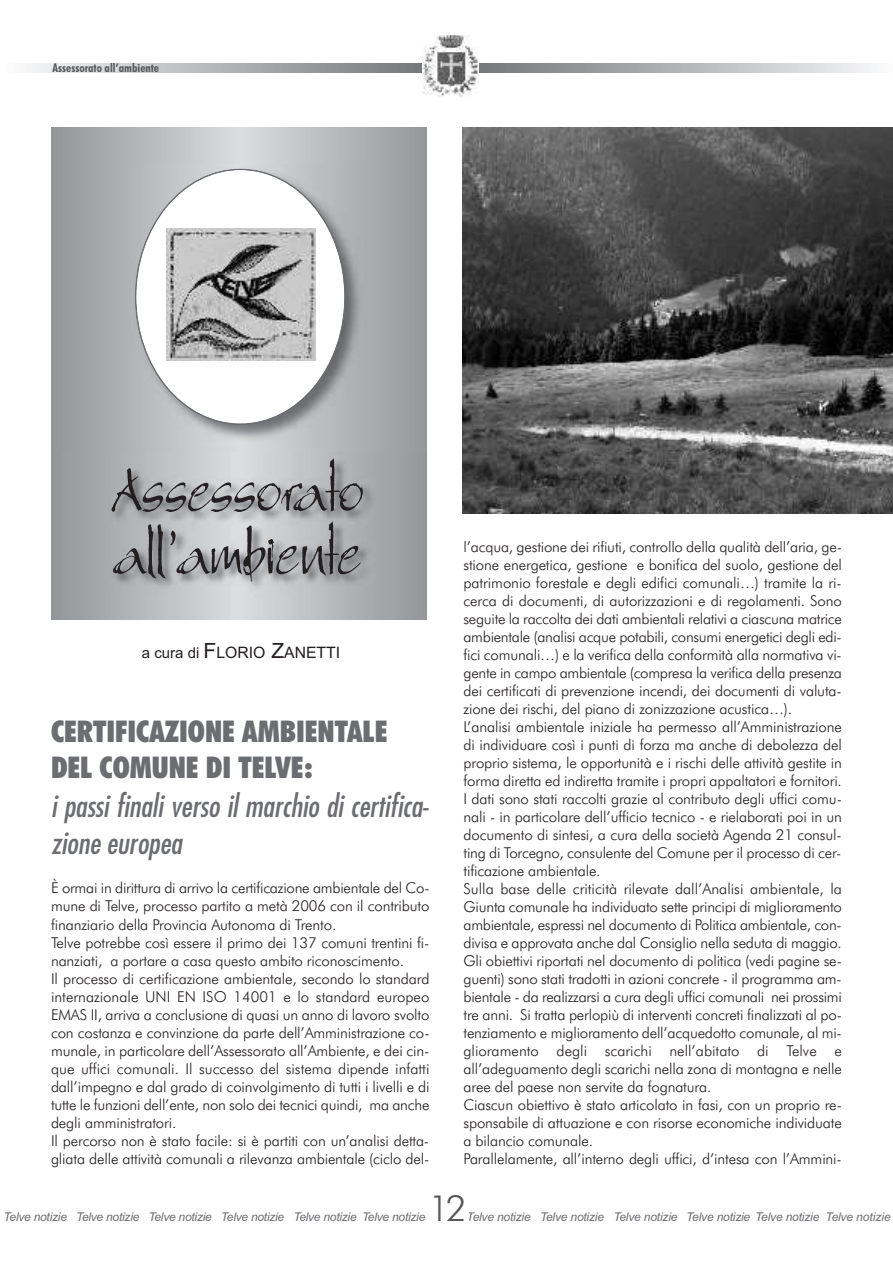
<style>
.page{position:relative;width:893px;height:1263px;background:#fff}
.page>*{position:absolute;margin:0;border:0;box-sizing:border-box;transform-origin:0 0}
.t1{font:66px/63px "Bergell Let Plain";letter-spacing:-.02em;color:#231f20}
.t2{font:300 36px "Futura BT";color:#57585a}
.t3{font:30px/37.5px "Futura Md Cn BT Italic";color:#6c6d70}
.t4{font:15.75px "Arial";color:#231f20}
.t5{font:300 15px/18px "Futura BT";letter-spacing:-.01em;color:#231f20}
.t6{font:italic 12px "Arial";letter-spacing:-.02em;color:#6c6d70}
.t7{font:700 condensed 12px "Futura BT";color:#57585a}
.s1{font-size:15px}
.s2{font-size:21px}
.s3{font-family:"Futura BT";font-weight:900;font-stretch:condensed}
</style>
<div class="page">
<svg style="left:28px;top:64px;width:846px;height:8px;background:#b2b4b6"></svg>
<img style="left:422px;top:35px;width:56px;height:62px">
<svg style="left:51px;top:128px;width:376px;height:324px;background:#a7a9ac"></svg>
<img style="left:132px;top:165px;width:235px;height:282px">
<svg style="left:136px;top:169px;width:209px;height:255px"></svg>
<img style="left:51px;top:452px;width:376px;height:167px">
<img style="left:462px;top:128px;width:431px;height:385px">
<p class="t7" style="left:53px;top:61px;width:108px">Assessorato all’ambiente</p>
<p class="t1" style="left:113px;top:456px;width:253px">Assessorato all’ambiente</p>
<p class="t4" style="left:142px;top:644px;width:200px"><span class="s1">a cura di</span> <span class="s2">F</span>LORIO <span class="s2">Z</span>ANETTI</p>
<p class="t3" style="left:51px;top:714px;width:378px"><span class="s3">CERTIFICAZIONE AMBIENTALE<br>DEL COMUNE DI TELVE:<br></span>i passi finali verso il marchio di certifica&shy;zione europea</p>
<p class="t5" style="left:51px;top:879px;width:380px">È ormai in dirittura di arrivo la certificazione ambientale del Co&shy;mune di Telve, processo partito a metà 2006 con il contributo finanziario della Provincia Autonoma di Trento.<br>Telve potrebbe così essere il primo dei 137 comuni trentini fi&shy;nanziati, a portare a casa questo ambito riconoscimento.<br>Il processo di certificazione ambientale, secondo lo standard internazionale UNI EN ISO 14001 e lo standard europeo EMAS II, arriva a conclusione di quasi un anno di lavoro svolto con costanza e convinzione da parte dell’Amministrazione co&shy;munale, in particolare dell’Assessorato all’Ambiente, e dei cin&shy;que uffici comunali. Il successo del sistema dipende infatti dall’impegno e dal grado di coinvolgimento di tutti i livelli e di tutte le funzioni dell’ente, non solo dei tecnici quindi, ma anche degli amministratori.<br>Il percorso non è stato facile: si è partiti con un’analisi detta&shy;gliata delle attività comunali a rilevanza ambientale (ciclo del-</p>
<p class="t5" style="left:463px;top:538px;width:380px">l’acqua, gestione dei rifiuti, controllo della qualità dell’aria, ge&shy;stione energetica, gestione e bonifica del suolo, gestione del patrimonio forestale e degli edifici comunali…) tramite la ri&shy;cerca di documenti, di autorizzazioni e di regolamenti. Sono seguite la raccolta dei dati ambientali relativi a ciascuna matrice ambientale (analisi acque potabili, consumi energetici degli edi&shy;fici comunali…) e la verifica della conformità alla normativa vi&shy;gente in campo ambientale (compresa la verifica della presenza dei certificati di prevenzione incendi, dei documenti di valuta&shy;zione dei rischi, del piano di zonizzazione acustica…).<br>L’analisi ambientale iniziale ha permesso all’Amministrazione di individuare così i punti di forza ma anche di debolezza del proprio sistema, le opportunità e i rischi delle attività gestite in forma diretta ed indiretta tramite i propri appaltatori e fornitori.<br>I dati sono stati raccolti grazie al contributo degli uffici comu&shy;nali - in particolare dell’ufficio tecnico - e rielaborati poi in un documento di sintesi, a cura della società Agenda 21 consul&shy;ting di Torcegno, consulente del Comune per il processo di cer&shy;tificazione ambientale.<br>Sulla base delle criticità rilevate dall’Analisi ambientale, la Giunta comunale ha individuato sette principi di miglioramento ambientale, espressi nel documento di Politica ambientale, con&shy;divisa e approvata anche dal Consiglio nella seduta di maggio.<br>Gli obiettivi riportati nel documento di politica (vedi pagine se&shy;guenti) sono stati tradotti in azioni concrete - il programma am&shy;bientale - da realizzarsi a cura degli uffici comunali nei prossimi tre anni. Si tratta perlopiù di interventi concreti finalizzati al po&shy;tenziamento e miglioramento dell’acquedotto comunale, al mi&shy;glioramento degli scarichi nell’abitato di Telve e all’adeguamento degli scarichi nella zona di montagna e nelle aree del paese non servite da fognatura.<br>Ciascun obiettivo è stato articolato in fasi, con un proprio re&shy;sponsabile di attuazione e con risorse economiche individuate a bilancio comunale.<br>Parallelamente, all’interno degli uffici, d’intesa con l’Ammini-</p>
<p class="t6" style="left:4px;top:1209px;width:423px">Telve notizie Telve notizie Telve notizie Telve notizie Telve notizie Telve notizie</p>
<p class="t2" style="left:429px;top:1188px;width:39px">12</p>
<p class="t6" style="left:467px;top:1209px;width:426px">Telve notizie Telve notizie Telve notizie Telve notizie Telve notizie Telve notizie</p>
</div>
